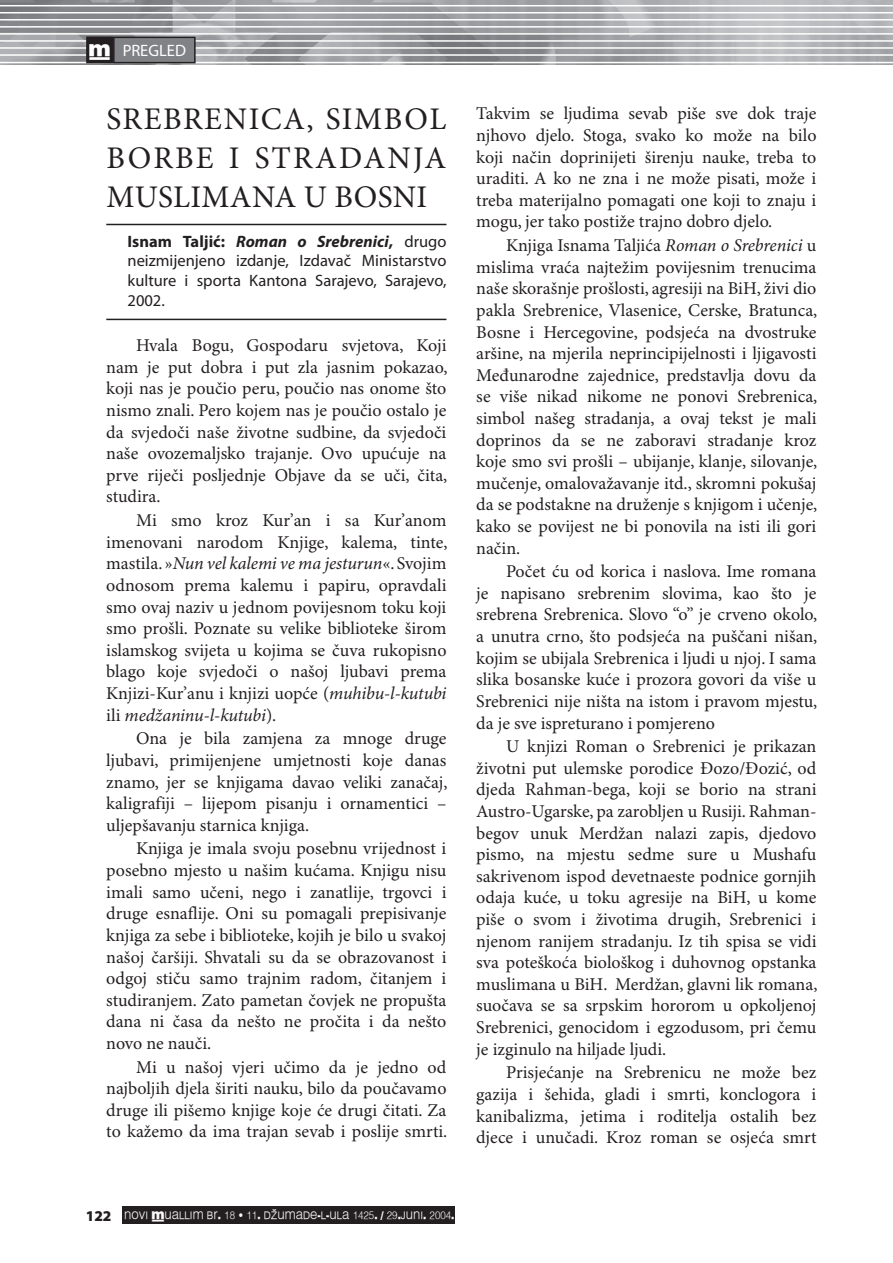
<style>
.page{position:relative;width:893px;height:1263px;background:#fff}
.page>*{position:absolute;margin:0;border:0;box-sizing:border-box;transform-origin:0 0}
.t1{font:31.5px/39px "Minion Pro";letter-spacing:.05em;color:#231f20;text-align:justify}
.t2{font:18px/21.6px "Minion Pro";color:#231f20;text-align:justify}
.t3{font:16.5px/19.8px "Myriad Pro";color:#231f20;text-align:justify}
.t4{font:16.5px "Myriad Pro";color:#fff}
.t5{font:16.5px "Muallim";color:#fff}
.t6{font:900 15px "Myriad Pro";color:#231f20}
.t7{font:10.65px "Muallim";color:#f9f9f9;scale:.91 1}
.s1{font-weight:700}
.s2{font-weight:700;font-style:italic}
.s3{font-style:italic}
</style>
<div class="page">
<img style="left:0;top:0;width:893px;height:65px">
<hr style="left:0;top:5px;width:893px;height:1px;background:#fff">
<hr style="left:0;top:12px;width:893px;height:2px;background:#fff">
<hr style="left:0;top:19px;width:893px;height:2px;background:#fff">
<hr style="left:0;top:26px;width:893px;height:2px;background:#fff">
<hr style="left:0;top:33px;width:893px;height:2px;background:#fff">
<hr style="left:0;top:40px;width:893px;height:2px;background:#fff">
<hr style="left:0;top:47px;width:893px;height:2px;background:#fff">
<hr style="left:0;top:54px;width:893px;height:2px;background:#fff">
<hr style="left:0;top:62px;width:893px;height:1px;background:#fff">
<div style="left:114px;top:37px;width:81px;height:26px;background:#808285"></div>
<div style="left:113px;top:37px;width:83px;height:26px;border:2px solid #231f20"></div>
<svg style="left:892px;top:13px;width:1px;height:43px"></svg>
<div style="left:87px;top:37px;width:25px;height:26px;background:#231f20"></div>
<div style="left:86px;top:36px;width:27px;height:27px;border:2px solid #231f20"></div>
<div style="left:122px;top:1206px;width:332px;height:18px;background:#231f20"></div>
<hr style="left:106px;top:224px;width:340px;height:1px;background:#231f20">
<hr style="left:106px;top:319px;width:340px;height:1px;background:#231f20">
<p class="t5" style="left:88px;top:39px;width:24px">†</p>
<p class="t4" style="left:123px;top:42px;width:65px">PREGLED</p>
<h1 class="t1" style="left:106px;top:101px;width:341px">SREBRENICA, SIMBOL BORBE I STRADANJA MUSLIMANA U BOSNI</h1>
<p class="t3" style="left:128px;top:231px;width:320px"><span class="s1">Isnam Taljić:</span> <span class="s2">Roman o Srebrenici</span><span class="s1">,</span> drugo neizmijenjeno izdanje, Izdavač Ministarstvo kulture i sporta Kantona Sarajevo, Sarajevo, 2002.</p>
<p class="t2" style="left:106px;top:335px;width:343px;text-indent:30px">Hvala Bogu, Gospodaru svjetova, Koji nam je put dobra i put zla jasnim pokazao, koji nas je poučio peru, poučio nas onome što nismo znali. Pero kojem nas je poučio ostalo je da svjedoči naše životne sudbine, da svjedoči naše ovozemaljsko trajanje. Ovo upućuje na prve riječi posljednje Objave da se uči, čita, studira.</p>
<p class="t2" style="left:106px;top:510px;width:343px;text-indent:30px">Mi smo kroz Kur’an i sa Kur’anom imenovani narodom Knjige, kalema, tinte, mastila. »<span class="s3">Nun vel kalemi ve ma jesturun</span>«. Svojim odnosom prema kalemu i papiru, opravdali smo ovaj naziv u jednom povijesnom toku koji smo prošli. Poznate su velike biblioteke širom islamskog svijeta u kojima se čuva rukopisno blago koje svjedoči o našoj ljubavi prema Knjizi-Kur’anu i knjizi uopće (<span class="s3">muhibu-l-kutubi </span>ili <span class="s3">medžaninu-l-kutubi</span>).</p>
<p class="t2" style="left:106px;top:728px;width:343px;text-indent:30px">Ona je bila zamjena za mnoge druge ljubavi, primijenjene umjetnosti koje danas znamo, jer se knjigama davao veliki zanačaj, kaligrafiji – lijepom pisanju i ornamentici – uljepšavanju starnica knjiga.</p>
<p class="t2" style="left:106px;top:839px;width:342px;text-indent:30px">Knjiga je imala svoju posebnu vrijednost i posebno mjesto u našim kućama. Knjigu nisu imali samo učeni, nego i zanatlije, trgovci i druge esnaflije. Oni su pomagali prepisivanje knjiga za sebe i biblioteke, kojih je bilo u svakoj našoj čaršiji. Shvatali su da se obrazovanost i odgoj stiču samo trajnim radom, čitanjem i studiranjem. Zato pametan čovjek ne propušta dana ni časa da nešto ne pročita i da nešto novo ne nauči.</p>
<p class="t2" style="left:106px;top:1057px;width:343px;text-indent:30px">Mi u našoj vjeri učimo da je jedno od najboljih djela širiti nauku, bilo da poučavamo druge ili pišemo knjige koje će drugi čitati. Za to kažemo da ima trajan sevab i poslije smrti.</p>
<p class="t2" style="left:476px;top:104px;width:342px">Takvim se ljudima sevab piše sve dok traje njhovo djelo. Stoga, svako ko može na bilo koji način doprinijeti širenju nauke, treba to uraditi. A ko ne zna i ne može pisati, može i treba materijalno pomagati one koji to znaju i mogu, jer tako postiže trajno dobro djelo.</p>
<p class="t2" style="left:476px;top:235px;width:343px;text-indent:30px">Knjiga Isnama Taljića <span class="s3">Roman o Srebrenici</span> u mislima vraća najtežim povijesnim trenucima naše skorašnje prošlosti, agresiji na BiH, živi dio pakla Srebrenice, Vlasenice, Cerske, Bratunca, Bosne i Hercegovine, podsjeća na dvostruke aršine, na mjerila neprincipijelnosti i ljigavosti Međunarodne zajednice, predstavlja dovu da se više nikad nikome ne ponovi Srebrenica, simbol našeg stradanja, a ovaj tekst je mali doprinos da se ne zaboravi stradanje kroz koje smo svi prošli – ubijanje, klanje, silovanje, mučenje, omalovažavanje itd., skromni pokušaj da se podstakne na druženje s knjigom i učenje, kako se povijest ne bi ponovila na isti ili gori način.</p>
<p class="t2" style="left:476px;top:561px;width:343px;text-indent:30px">Počet ću od korica i naslova. Ime romana je napisano srebrenim slovima, kao što je srebrena Srebrenica. Slovo “o” je crveno okolo, a unutra crno, što podsjeća na puščani nišan, kojim se ubijala Srebrenica i ljudi u njoj. I sama slika bosanske kuće i prozora govori da više u Srebrenici nije ništa na istom i pravom mjestu, da je sve ispreturano i pomjereno</p>
<p class="t2" style="left:476px;top:736px;width:343px;text-indent:30px">U knjizi Roman o Srebrenici je prikazan životni put ulemske porodice Đozo/Đozić, od djeda Rahman-bega, koji se borio na strani Austro-Ugarske, pa zarobljen u Rusiji. Rahman&shy;begov unuk Merdžan nalazi zapis, djedovo pismo, na mjestu sedme sure u Mushafu sakrivenom ispod devetnaeste podnice gornjih odaja kuće, u toku agresije na BiH, u kome piše o svom i životima drugih, Srebrenici i njenom ranijem stradanju. Iz tih spisa se vidi sva poteškoća biološkog i duhovnog opstanka muslimana u BiH. Merdžan, glavni lik romana, suočava se sa srpskim hororom u opkoljenoj Srebrenici, genocidom i egzodusom, pri čemu je izginulo na hiljade ljudi.</p>
<p class="t2" style="left:476px;top:1062px;width:342px;text-indent:30px">Prisjećanje na Srebrenicu ne može bez gazija i šehida, gladi i smrti, konclogora i kanibalizma, jetima i roditelja ostalih bez djece i unučadi. Kroz roman se osjeća smrt</p>
<p class="t6" style="left:86px;top:1207px;width:27px">122</p>
<p class="t7" style="left:124px;top:1208px;width:365px">NOVI †UALLIM BR. 18 • 11. DŽUMADE-L-ULA 1425. / 29.JUNI. 2004.</p>
</div>
